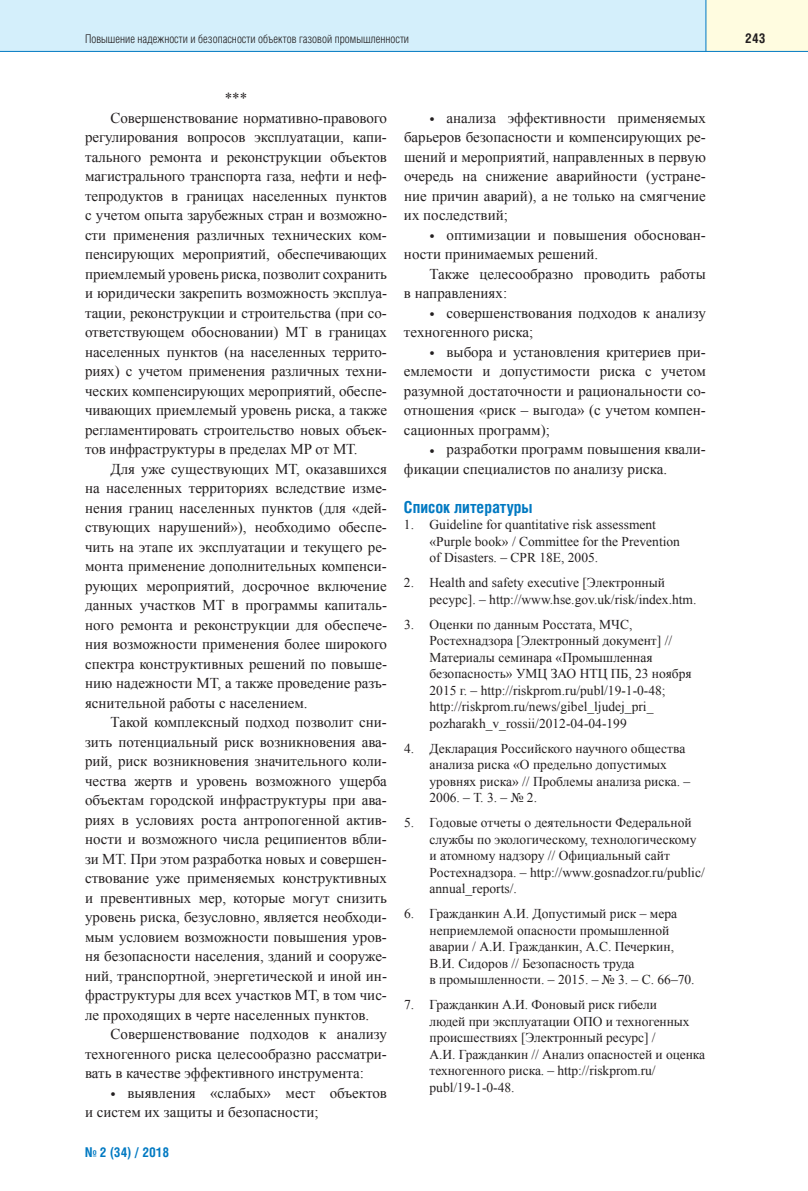
<style>
.page{position:relative;width:808px;height:1191px;background:#fff}
.page>*{position:absolute;margin:0;border:0;box-sizing:border-box;transform-origin:0 0}
.t1{font:700 16.5px "Helios Cond";color:#0079c2}
.t2{font:15px/19.5px "Times New Roman";color:#231f20}
.t3{font:13.5px/16.5px "Times New Roman";color:#231f20}
.t4{font:700 13.5px "Helios Cond";color:#0079c2}
.t5{font:700 13.5px "Helios Cond";color:#231f20}
.t6{font:300 12px "Helios Cond";color:#231f20}
</style>
<div class="page">
<div style="left:0;top:0;width:706px;height:51px;background:#d4effb"></div>
<div style="left:706px;top:0;width:102px;height:51px;background:#fffce0"></div>
<hr style="left:0;top:51px;width:808px;height:1px;background:#0079c2">
<hr style="left:705px;top:0;width:1px;height:51px;background:#0079c2">
<p class="t6" style="left:85px;top:34px;width:326px">Повышение надежности и безопасности объектов газовой промышленности</p>
<p class="t5" style="left:745px;top:33px;width:22px">243</p>
<p class="t2" style="left:225px;top:88px;width:24px">***</p>
<p class="t2" style="left:111px;top:108px;width:278px">Совершенствование нормативно-правового</p>
<p class="t2" style="left:85px;top:127px;width:303px">регулирования вопросов эксплуатации, капи-</p>
<p class="t2" style="left:85px;top:147px;width:303px">тального ремонта и реконструкции объектов</p>
<p class="t2" style="left:85px;top:166px;width:303px">магистрального транспорта газа, нефти и неф-</p>
<p class="t2" style="left:85px;top:186px;width:303px">тепродуктов в границах населенных пунктов</p>
<p class="t2" style="left:85px;top:205px;width:303px">с учетом опыта зарубежных стран и возможно-</p>
<p class="t2" style="left:85px;top:225px;width:303px">сти применения различных технических ком-</p>
<p class="t2" style="left:85px;top:244px;width:303px">пенсирующих мероприятий, обеспечивающих</p>
<p class="t2" style="left:85px;top:264px;width:303px">приемлемый уровень риска, позволит сохранить</p>
<p class="t2" style="left:85px;top:283px;width:303px">и юридически закрепить возможность эксплуа-</p>
<p class="t2" style="left:85px;top:303px;width:303px">тации, реконструкции и строительства (при со-</p>
<p class="t2" style="left:85px;top:322px;width:303px">ответствующем обосновании) МТ в границах</p>
<p class="t2" style="left:85px;top:342px;width:303px">населенных пунктов (на населенных террито-</p>
<p class="t2" style="left:85px;top:361px;width:303px">риях) с учетом применения различных техни-</p>
<p class="t2" style="left:85px;top:381px;width:303px">ческих компенсирующих мероприятий, обеспе-</p>
<p class="t2" style="left:85px;top:400px;width:303px">чивающих приемлемый уровень риска, а также</p>
<p class="t2" style="left:85px;top:420px;width:303px">регламентировать строительство новых объек-</p>
<p class="t2" style="left:85px;top:439px;width:274px">тов инфраструктуры в пределах МР от МТ.</p>
<p class="t2" style="left:111px;top:459px;width:278px">Для уже существующих МТ, оказавшихся</p>
<p class="t2" style="left:85px;top:478px;width:303px">на населенных территориях вследствие изме-</p>
<p class="t2" style="left:85px;top:498px;width:303px">нения границ населенных пунктов (для «дей-</p>
<p class="t2" style="left:85px;top:517px;width:303px">ствующих нарушений»), необходимо обеспе-</p>
<p class="t2" style="left:85px;top:537px;width:303px">чить на этапе их эксплуатации и текущего ре-</p>
<p class="t2" style="left:85px;top:556px;width:303px">монта применение дополнительных компенси-</p>
<p class="t2" style="left:85px;top:576px;width:303px">рующих мероприятий, досрочное включение</p>
<p class="t2" style="left:85px;top:595px;width:303px">данных участков МТ в программы капиталь-</p>
<p class="t2" style="left:85px;top:615px;width:303px">ного ремонта и реконструкции для обеспече-</p>
<p class="t2" style="left:85px;top:634px;width:303px">ния возможности применения более широкого</p>
<p class="t2" style="left:85px;top:654px;width:303px">спектра конструктивных решений по повыше-</p>
<p class="t2" style="left:85px;top:673px;width:303px">нию надежности МТ, а также проведение разъ-</p>
<p class="t2" style="left:85px;top:693px;width:224px">яснительной работы с населением.</p>
<p class="t2" style="left:111px;top:712px;width:278px">Такой комплексный подход позволит сни-</p>
<p class="t2" style="left:85px;top:732px;width:303px">зить потенциальный риск возникновения ава-</p>
<p class="t2" style="left:85px;top:751px;width:303px">рий, риск возникновения значительного коли-</p>
<p class="t2" style="left:85px;top:771px;width:303px">чества жертв и уровень возможного ущерба</p>
<p class="t2" style="left:85px;top:790px;width:303px">объектам городской инфраструктуры при ава-</p>
<p class="t2" style="left:85px;top:810px;width:303px">риях в условиях роста антропогенной актив-</p>
<p class="t2" style="left:85px;top:829px;width:303px">ности и возможного числа реципиентов вбли-</p>
<p class="t2" style="left:85px;top:849px;width:303px">зи МТ. При этом разработка новых и совершен-</p>
<p class="t2" style="left:85px;top:868px;width:303px">ствование уже применяемых конструктивных</p>
<p class="t2" style="left:85px;top:888px;width:303px">и превентивных мер, которые могут снизить</p>
<p class="t2" style="left:85px;top:907px;width:303px">уровень риска, безусловно, является необходи-</p>
<p class="t2" style="left:85px;top:927px;width:303px">мым условием возможности повышения уров-</p>
<p class="t2" style="left:85px;top:946px;width:303px">ня безопасности населения, зданий и сооруже-</p>
<p class="t2" style="left:85px;top:966px;width:303px">ний, транспортной, энергетической и иной ин-</p>
<p class="t2" style="left:85px;top:985px;width:303px">фраструктуры для всех участков МТ, в том чис-</p>
<p class="t2" style="left:85px;top:1005px;width:286px">ле проходящих в черте населенных пунктов.</p>
<p class="t2" style="left:111px;top:1024px;width:278px">Совершенствование подходов к анализу</p>
<p class="t2" style="left:85px;top:1044px;width:303px">техногенного риска целесообразно рассматри-</p>
<p class="t2" style="left:85px;top:1063px;width:280px">вать в качестве эффективного инструмента:</p>
<p class="t2" style="left:85px;top:1083px;width:303px;text-indent:26px">• выявления «слабых» мест объектов и систем их защиты и безопасности;</p>
<p class="t4" style="left:85px;top:1147px;width:86px">№ 2 (34) / 2018</p>
<p class="t2" style="left:404px;top:108px;width:303px;text-align:justify;text-indent:26px">• анализа эффективности применяемых барьеров безопасности и компенсирующих ре&shy;шений и мероприятий, направленных в первую очередь на снижение аварийности (устране&shy;ние причин аварий), а не только на смягчение их последствий;</p>
<p class="t2" style="left:404px;top:225px;width:303px;text-indent:26px">• оптимизации и повышения обоснован&shy;ности принимаемых решений.</p>
<p class="t2" style="left:404px;top:264px;width:303px;text-indent:26px">Также целесообразно проводить работы в направлениях:</p>
<p class="t2" style="left:404px;top:303px;width:303px;text-indent:26px">• совершенствования подходов к анализу техногенного риска;</p>
<p class="t2" style="left:404px;top:342px;width:303px;text-align:justify;text-indent:26px">• выбора и установления критериев при&shy;емлемости и допустимости риска с учетом разумной достаточности и рациональности со&shy;отношения «риск – выгода» (с учетом компен&shy;сационных программ);</p>
<p class="t2" style="left:404px;top:439px;width:303px;text-indent:26px">• разработки программ повышения квали&shy;фикации специалистов по анализу риска.</p>
<p class="t1" style="left:404px;top:501px;width:130px">Список литературы</p>
<p class="t3" style="left:429px;top:516px;width:252px;text-indent:-26px">1. Guideline for quantitative risk assessment «Purple book» / Committee for the Prevention of Disasters. – CPR 18E, 2005.</p>
<p class="t3" style="left:429px;top:574px;width:268px;text-indent:-26px">2. Health and safety executive [Электронный ресурс]. – http://www.hse.gov.uk/risk/index.htm.</p>
<p class="t3" style="left:429px;top:616px;width:264px;text-indent:-26px">3. Оценки по данным Росстата, МЧС, Ростехнадзора [Электронный документ] // Материалы семинара «Промышленная безопасность» УМЦ ЗАО НТЦ ПБ, 23 ноября 2015 г. – http://riskprom.ru/publ/19-1-0-48; http://riskprom.ru/news/gibel_ljudej_pri_ pozharakh_v_rossii/2012-04-04-199</p>
<p class="t3" style="left:429px;top:740px;width:262px;text-indent:-26px">4. Декларация Российского научного общества анализа риска «О предельно допустимых уровнях риска» // Проблемы анализа риска. – 2006. – Т. 3. – № 2.</p>
<p class="t3" style="left:429px;top:814px;width:277px;text-indent:-26px">5. Годовые отчеты о деятельности Федеральной службы по экологическому, технологическому и атомному надзору // Официальный сайт Ростехнадзора. – http://www.gosnadzor.ru/public/ annual_reports/.</p>
<p class="t3" style="left:429px;top:905px;width:267px;text-indent:-26px">6. Гражданкин А.И. Допустимый риск – мера неприемлемой опасности промышленной аварии / А.И. Гражданкин, А.С. Печеркин, В.И. Сидоров // Безопасность труда<br>в промышленности. – 2015. – № 3. – С. 66–70.</p>
<p class="t3" style="left:429px;top:996px;width:277px;text-indent:-26px">7. Гражданкин А.И. Фоновый риск гибели<br>людей при эксплуатации ОПО и техногенных происшествиях [Электронный ресурс] /<br>А.И. Гражданкин // Анализ опасностей и оценка техногенного риска. – http://riskprom.ru/ publ/19-1-0-48.</p>
</div>
